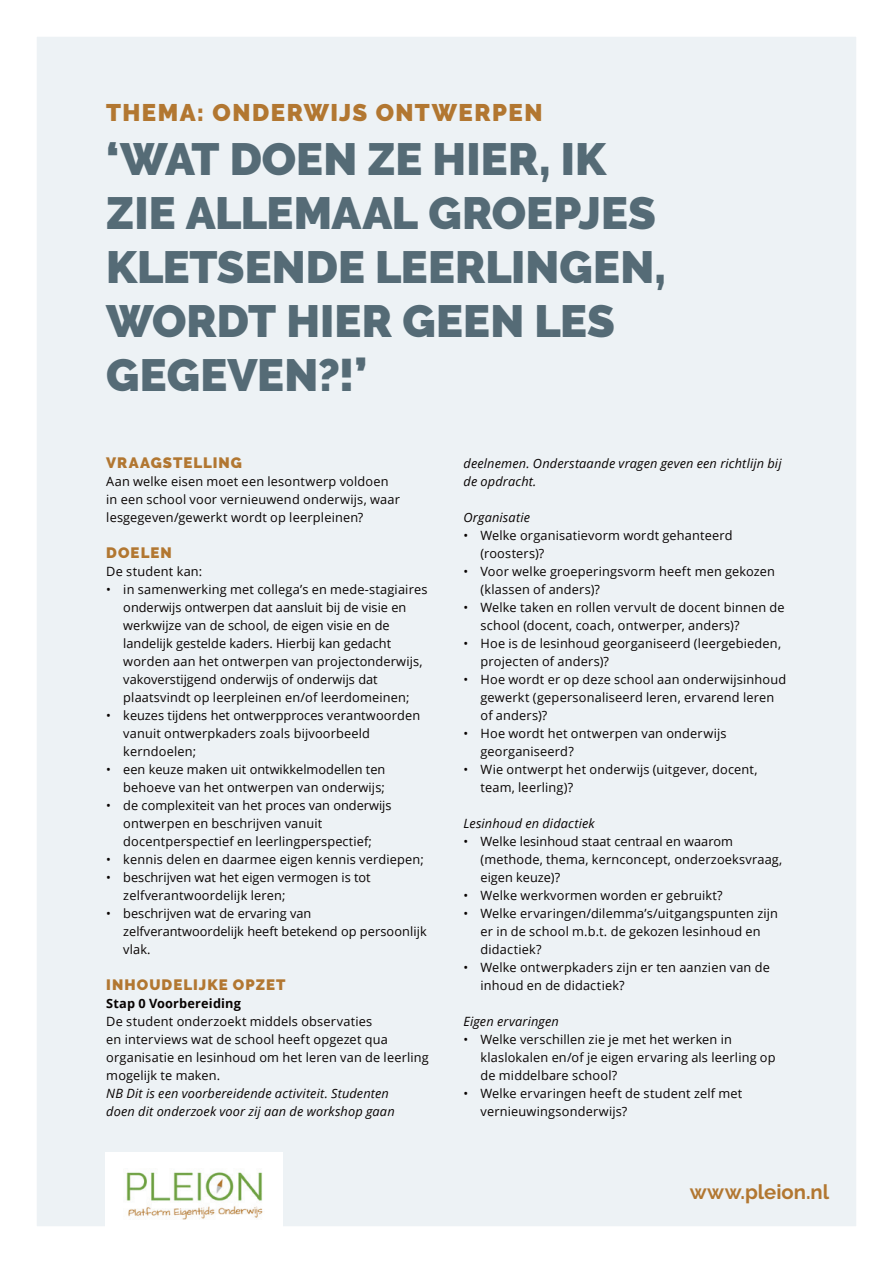
<style>
.page{position:relative;width:893px;height:1263px;background:#fff}
.page>*{position:absolute;margin:0;border:0;box-sizing:border-box;transform-origin:0 0}
.t1{font:900 45px/54px "Raleway";color:#556b76}
.t2{font:900 24px "Raleway";letter-spacing:.06em;color:#b27731}
.t3{font:700 20.25px "Raleway";color:#b27731}
.t4{font:900 15px "Raleway";letter-spacing:.07em;color:#b27731}
.t5{font:12.75px/18px "Open Sans";letter-spacing:.015em;color:#080302}
.t6{font:italic 12.75px/18px "Open Sans";letter-spacing:.01em;color:#080302}
.s1{font-weight:700}
</style>
<div class="page">
<div style="left:37px;top:37px;width:819px;height:1189px;background:#edf2f5"></div>
<div style="left:106px;top:1152px;width:177px;height:111px;background:#fff"></div>
<img style="left:126px;top:1172px;width:137px;height:48px">
<p class="t2" style="left:106px;top:98px;width:438px">THEMA: ONDERWIJS ONTWERPEN</p>
<p class="t1" style="left:106px;top:132px;width:561px">‘WAT DOEN ZE HIER, IK<br>ZIE ALLEMAAL GROEPJES<br>KLETSENDE LEERLINGEN,<br>WORDT HIER GEEN LES<br>GEGEVEN?!’</p>
<p class="t4" style="left:106px;top:454px;width:137px">VRAAGSTELLING</p>
<p class="t5" style="left:106px;top:472px;width:295px">Aan welke eisen moet een lesontwerp voldoen in een school voor vernieuwend onderwijs, waar lesgegeven/gewerkt wordt op leerpleinen?</p>
<p class="t4" style="left:106px;top:544px;width:67px">DOELEN</p>
<p class="t5" style="left:106px;top:562px;width:97px">De student kan:</p>
<p class="t5" style="left:123px;top:580px;width:306px;text-indent:-17px">• in samenwerking met collega’s en mede-stagiaires onderwijs ontwerpen dat aansluit bij de visie en werkwijze van de school, de eigen visie en de landelijk gestelde kaders. Hierbij kan gedacht worden aan het ontwerpen van projectonderwijs, vakoverstijgend onderwijs of onderwijs dat plaatsvindt op leerpleinen en/of leerdomeinen;</p>
<p class="t5" style="left:123px;top:706px;width:298px;text-indent:-17px">• keuzes tijdens het ontwerpproces verantwoorden vanuit ontwerpkaders zoals bijvoorbeeld kerndoelen;</p>
<p class="t5" style="left:106px;top:760px;width:281px;text-align:right">• een keuze maken uit ontwikkelmodellen ten behoeve van het ontwerpen van onderwijs;</p>
<p class="t5" style="left:123px;top:796px;width:270px;text-indent:-17px">• de complexiteit van het proces van onderwijs ontwerpen en beschrijven vanuit docentperspectief en leerlingperspectief;</p>
<p class="t5" style="left:106px;top:850px;width:319px">• kennis delen en daarmee eigen kennis verdiepen;</p>
<p class="t5" style="left:123px;top:868px;width:249px;text-indent:-17px">• beschrijven wat het eigen vermogen is tot zelfverantwoordelijk leren;</p>
<p class="t5" style="left:123px;top:904px;width:305px;text-indent:-17px">• beschrijven wat de ervaring van zelfverantwoordelijk heeft betekend op persoonlijk vlak.</p>
<p class="t4" style="left:106px;top:976px;width:181px">INHOUDELIJKE OPZET</p>
<p class="t5" style="left:106px;top:994px;width:324px"><span class="s1">Stap 0 Voorbereiding<br></span>De student onderzoekt middels observaties<br>en interviews wat de school heeft opgezet qua organisatie en lesinhoud om het leren van de leerling mogelijk te maken.</p>
<p class="t6" style="left:106px;top:1084px;width:290px">NB Dit is een voorbereidende activiteit. Studenten doen dit onderzoek voor zij aan de workshop gaan</p>
<p class="t6" style="left:463px;top:454px;width:320px">deelnemen. Onderstaande vragen geven een richtlijn bij de opdracht.</p>
<p class="t6" style="left:463px;top:508px;width:68px">Organisatie</p>
<p class="t5" style="left:480px;top:526px;width:254px;text-indent:-17px">• Welke organisatievorm wordt gehanteerd (roosters)?</p>
<p class="t5" style="left:480px;top:562px;width:296px;text-indent:-17px">• Voor welke groeperingsvorm heeft men gekozen (klassen of anders)?</p>
<p class="t5" style="left:480px;top:598px;width:306px;text-indent:-17px">• Welke taken en rollen vervult de docent binnen de school (docent, coach, ontwerper, anders)?</p>
<p class="t5" style="left:480px;top:634px;width:302px;text-indent:-17px">• Hoe is de lesinhoud georganiseerd (leergebieden, projecten of anders)?</p>
<p class="t5" style="left:480px;top:670px;width:307px;text-indent:-17px">• Hoe wordt er op deze school aan onderwijsinhoud gewerkt (gepersonaliseerd leren, ervarend leren of anders)?</p>
<p class="t5" style="left:480px;top:724px;width:248px;text-indent:-17px">• Hoe wordt het ontwerpen van onderwijs georganiseerd?</p>
<p class="t5" style="left:480px;top:760px;width:279px;text-indent:-17px">• Wie ontwerpt het onderwijs (uitgever, docent, team, leerling)?</p>
<p class="t6" style="left:463px;top:814px;width:133px">Lesinhoud en didactiek</p>
<p class="t5" style="left:480px;top:832px;width:303px;text-indent:-17px">• Welke lesinhoud staat centraal en waarom (methode, thema, kernconcept, onderzoeksvraag, eigen keuze)?</p>
<p class="t5" style="left:463px;top:886px;width:261px">• Welke werkvormen worden er gebruikt?</p>
<p class="t5" style="left:480px;top:904px;width:299px;text-indent:-17px">• Welke ervaringen/dilemma’s/uitgangspunten zijn er in de school m.b.t. de gekozen lesinhoud en didactiek?</p>
<p class="t5" style="left:480px;top:958px;width:291px;text-indent:-17px">• Welke ontwerpkaders zijn er ten aanzien van de inhoud en de didactiek?</p>
<p class="t6" style="left:463px;top:1012px;width:97px">Eigen ervaringen</p>
<p class="t5" style="left:480px;top:1030px;width:297px;text-indent:-17px">• Welke verschillen zie je met het werken in klaslokalen en/of je eigen ervaring als leerling op de middelbare school?</p>
<p class="t5" style="left:480px;top:1084px;width:263px;text-indent:-17px">• Welke ervaringen heeft de student zelf met vernieuwingsonderwijs?</p>
<p class="t3" style="left:690px;top:1181px;width:141px">www.pleion.nl</p>
</div>
